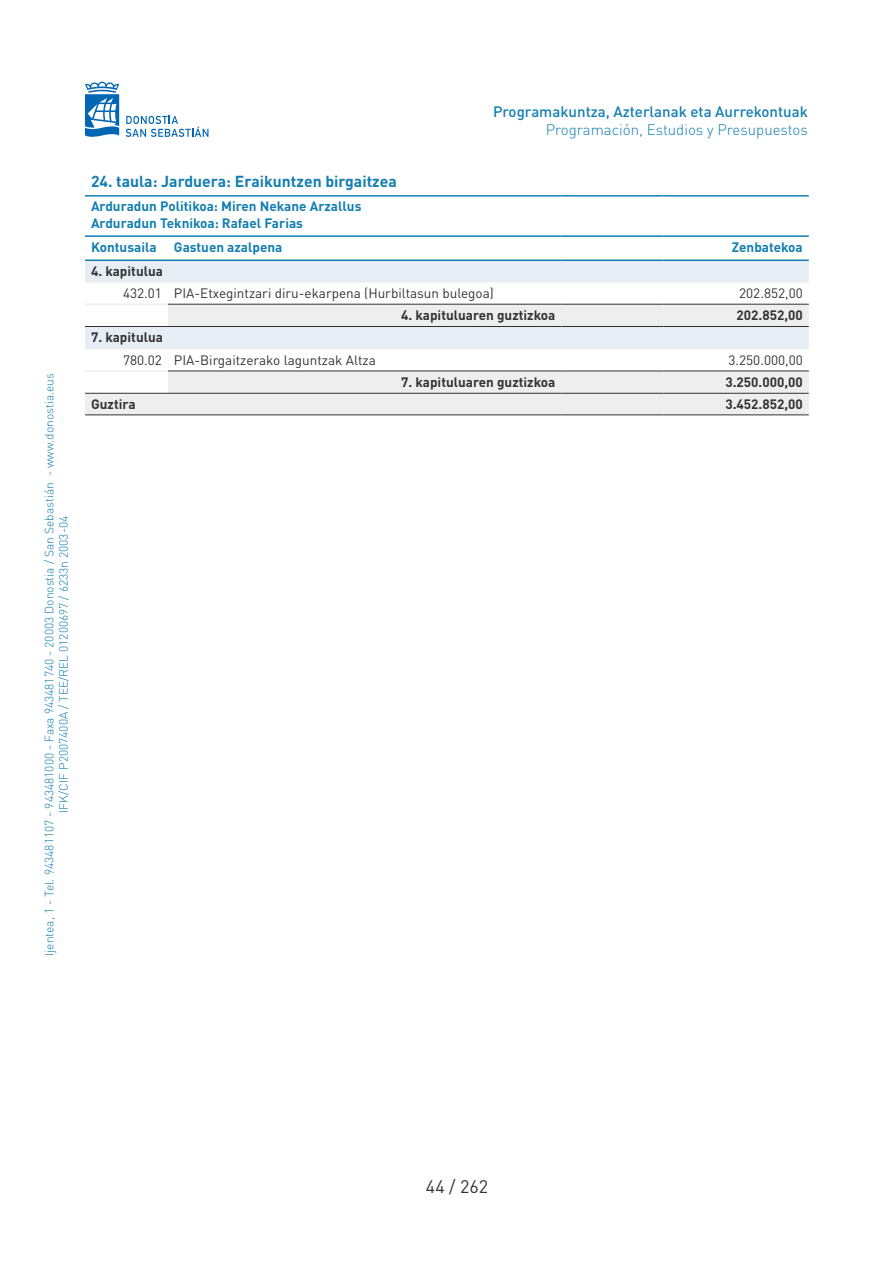
<style>
.page{position:relative;width:893px;height:1263px;background:#fff}
.page>*{position:absolute;margin:0;border:0;box-sizing:border-box;transform-origin:0 0}
.t1{font:18px "DIN Pro";color:#333}
.t2{font:700 15.75px "DIN Pro";color:#137eb0}
.t3{font:500 15px "DIN Pro";color:#137eb0}
.t4{font:300 15px "DIN Pro";color:#137eb0}
.body_datos{font:13.5px "DIN Pro";color:#333}
.header_cat_bilingual{font:700 13.5px/16.2px "DIN Pro";color:#137eb0}
.footer_datos{font:700 13.5px "DIN Pro";color:#333}
.body_cat_bilingual_s{font:700 13.5px "DIN Pro";color:#333}
.header_datos{font:700 13.5px "DIN Pro";color:#137eb0}
.t5{font:300 12px/14.4px "DIN Pro";color:#137eb0;text-align:center}
</style>
<div class="page">
<svg style="left:126px;top:116px;width:82px;height:21px"></svg>
<svg style="left:85px;top:82px;width:34px;height:55px"></svg>
<svg style="left:85px;top:261px;width:724px;height:43px;fill:#e6edf5"></svg>
<svg style="left:85px;top:305px;width:724px;height:109px;fill:#eee"></svg>
<hr style="left:85px;top:195px;width:83px;height:2px;background:#137eb0">
<hr style="left:168px;top:195px;width:393px;height:2px;background:#137eb0">
<hr style="left:561px;top:195px;width:102px;height:2px;background:#137eb0">
<hr style="left:663px;top:195px;width:146px;height:2px;background:#137eb0">
<hr style="left:85px;top:235px;width:83px;height:2px;background:#137eb0">
<hr style="left:168px;top:235px;width:393px;height:2px;background:#137eb0">
<hr style="left:561px;top:235px;width:102px;height:2px;background:#137eb0">
<hr style="left:663px;top:235px;width:146px;height:2px;background:#137eb0">
<hr style="left:85px;top:303px;width:83px;height:2px;background:#eee">
<hr style="left:85px;top:370px;width:83px;height:2px;background:#eee">
<hr style="left:85px;top:259px;width:83px;height:2px;background:#137eb0">
<hr style="left:168px;top:259px;width:393px;height:2px;background:#137eb0">
<hr style="left:561px;top:259px;width:102px;height:2px;background:#137eb0">
<hr style="left:663px;top:259px;width:146px;height:2px;background:#137eb0">
<hr style="left:85px;top:281px;width:83px;height:2px;background:#eee">
<hr style="left:168px;top:281px;width:393px;height:2px;background:#eee">
<hr style="left:561px;top:281px;width:102px;height:2px;background:#eee">
<hr style="left:663px;top:281px;width:146px;height:2px;background:#eee">
<hr style="left:85px;top:348px;width:83px;height:1px;background:#eee">
<hr style="left:168px;top:348px;width:393px;height:1px;background:#eee">
<hr style="left:561px;top:348px;width:102px;height:1px;background:#eee">
<hr style="left:663px;top:348px;width:146px;height:1px;background:#eee">
<hr style="left:85px;top:326px;width:83px;height:1px;background:#333">
<hr style="left:168px;top:326px;width:393px;height:1px;background:#333">
<hr style="left:561px;top:326px;width:102px;height:1px;background:#333">
<hr style="left:663px;top:326px;width:146px;height:1px;background:#333">
<hr style="left:168px;top:304px;width:393px;height:1px;background:#333">
<hr style="left:561px;top:304px;width:102px;height:1px;background:#333">
<hr style="left:663px;top:304px;width:146px;height:1px;background:#333">
<hr style="left:168px;top:371px;width:393px;height:1px;background:#333">
<hr style="left:561px;top:371px;width:102px;height:1px;background:#333">
<hr style="left:663px;top:371px;width:146px;height:1px;background:#333">
<hr style="left:561px;top:393px;width:102px;height:1px;background:#333">
<hr style="left:663px;top:393px;width:146px;height:1px;background:#333">
<hr style="left:561px;top:414px;width:102px;height:1px;background:#333">
<hr style="left:663px;top:414px;width:146px;height:1px;background:#333">
<hr style="left:85px;top:393px;width:83px;height:1px;background:#333">
<hr style="left:168px;top:393px;width:393px;height:1px;background:#333">
<hr style="left:85px;top:414px;width:83px;height:1px;background:#333">
<hr style="left:168px;top:414px;width:393px;height:1px;background:#333">
<p class="t5" style="left:41px;top:956px;width:584px;rotate:-90deg">Ijentea, 1 - Tel. 943481107 - 943481000 - Faxa 943481740 - 20003 Donostia / San Sebastián - www.donostia.eus<br>IFK/CIF P2007400A / TEE/REL 01200697 / 6233n 2003-04</p>
<p class="t3" style="left:493px;top:100px;width:316px">Programakuntza, Azterlanak eta Aurrekontuak</p>
<p class="t4" style="left:546px;top:118px;width:264px">Programación, Estudios y Presupuestos</p>
<p class="t2" style="left:91px;top:168px;width:307px">24. taula: Jarduera: Eraikuntzen birgaitzea</p>
<p class="header_cat_bilingual" style="left:91px;top:197px;width:272px">Arduradun Politikoa: Miren Nekane Arzallus<br>Arduradun Teknikoa: Rafael Farias</p>
<p class="header_cat_bilingual" style="left:91px;top:237px;width:67px">Kontusaila</p>
<p class="header_cat_bilingual" style="left:174px;top:237px;width:110px">Gastuen azalpena</p>
<p class="header_datos" style="left:732px;top:236px;width:72px">Zenbatekoa</p>
<p class="body_cat_bilingual_s" style="left:91px;top:260px;width:74px">4. kapitulua</p>
<p class="body_datos" style="left:123px;top:284px;width:40px">432.01</p>
<p class="body_datos" style="left:174px;top:284px;width:321px">PIA-Etxegintzari diru-ekarpena (Hurbiltasun bulegoa)</p>
<p class="body_datos" style="left:739px;top:284px;width:65px">202.852,00</p>
<p class="footer_datos" style="left:401px;top:304px;width:156px">4. kapituluaren guztizkoa</p>
<p class="footer_datos" style="left:736px;top:304px;width:68px">202.852,00</p>
<p class="body_cat_bilingual_s" style="left:91px;top:326px;width:74px">7. kapitulua</p>
<p class="body_datos" style="left:123px;top:351px;width:40px">780.02</p>
<p class="body_datos" style="left:174px;top:351px;width:203px">PIA-Birgaitzerako laguntzak Altza</p>
<p class="body_datos" style="left:728px;top:351px;width:76px">3.250.000,00</p>
<p class="footer_datos" style="left:401px;top:370px;width:156px">7. kapituluaren guztizkoa</p>
<p class="footer_datos" style="left:725px;top:370px;width:79px">3.250.000,00</p>
<p class="body_cat_bilingual_s" style="left:91px;top:393px;width:46px">Guztira</p>
<p class="footer_datos" style="left:725px;top:393px;width:79px">3.452.852,00</p>
<h1 class="t1" style="left:426px;top:1174px;width:64px">44 / 262</h1>
</div>
